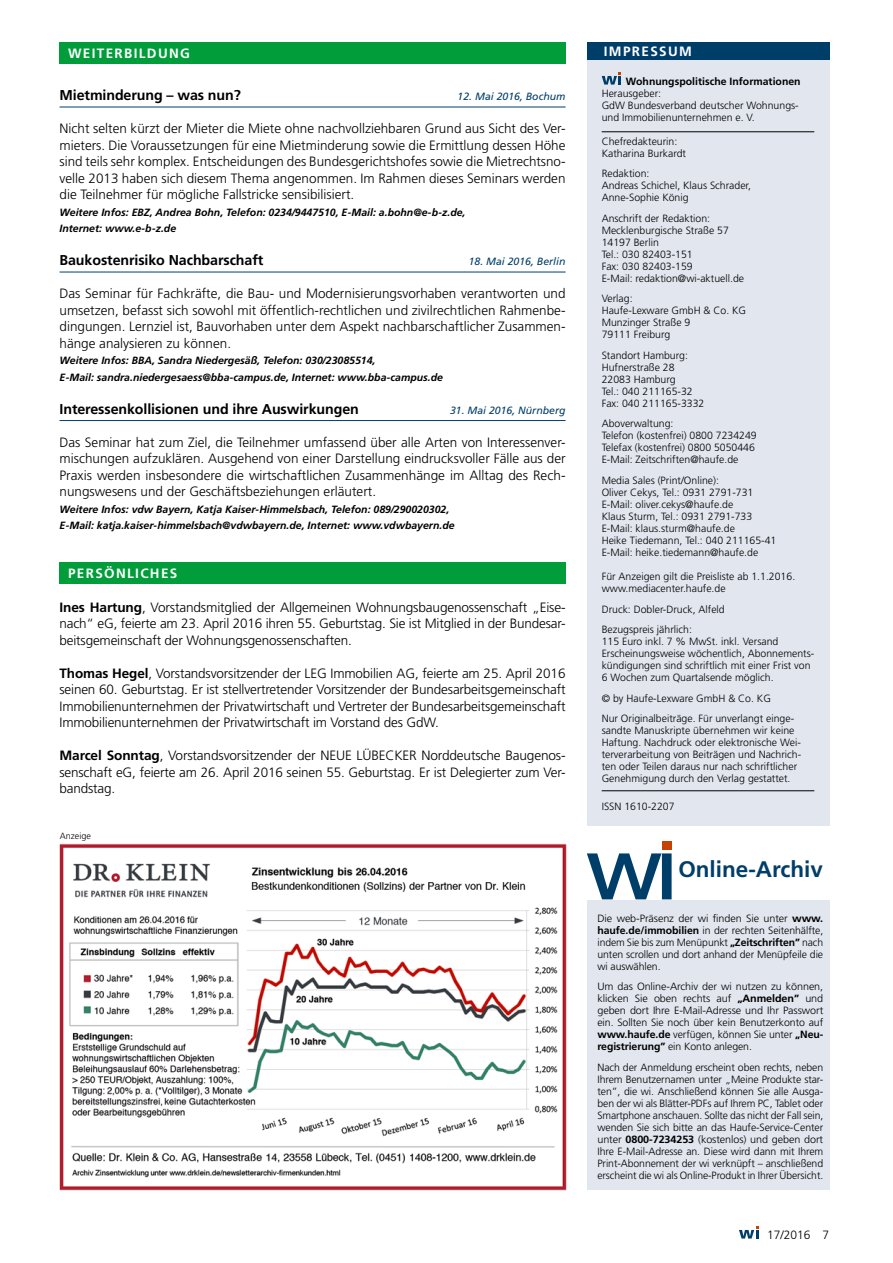
<style>
.page{position:relative;width:893px;height:1263px;background:#fff}
.page>*{position:absolute;margin:0;border:0;box-sizing:border-box;transform-origin:0 0}
.t1{font:700 22.5px "Frutiger";color:#003e6a}
.t2{font:700 14.25px "Frutiger";letter-spacing:-.005em;color:#000}
.t3{font:300 13.5px/16.5px "Frutiger";letter-spacing:-.005em;color:#000;text-align:justify}
.t4{font:700 13.5px "Frutiger";letter-spacing:.1em;color:#fff}
.t5{font:300 12px "Frutiger";color:#000}
.t6{font:300 10.5px/12px "Frutiger";color:#000}
.t7{font:italic 700 10.5px/16.5px "Frutiger";color:#000}
.t8{font:italic 10.5px "Frutiger";color:#003e6a}
.t9{font:700 10.5px "Frutiger";color:#000}
.t10{font:300 9px "Frutiger";color:#000}
.s1{font-weight:700}
</style>
<div class="page">
<div style="left:60px;top:43px;width:506px;height:21px;background:#009d3a"></div>
<div style="left:587px;top:43px;width:242px;height:783px;background:#e1e6ef"></div>
<hr style="left:602px;top:131px;width:212px;height:1px;background:#000">
<hr style="left:602px;top:790px;width:212px;height:1px;background:#000">
<div style="left:587px;top:43px;width:242px;height:17px;background:#003e6a"></div>
<svg style="left:602px;top:72px;width:19px;height:13px"></svg>
<img style="left:59px;top:843px;width:508px;height:348px">
<hr style="left:60px;top:107px;width:506px;height:1px;background:#003e6a">
<hr style="left:60px;top:272px;width:506px;height:1px;background:#003e6a">
<hr style="left:60px;top:420px;width:506px;height:1px;background:#003e6a">
<div style="left:587px;top:900px;width:242px;height:289px;background:#e1e6ef"></div>
<svg style="left:587px;top:853px;width:85px;height:46px"></svg>
<div style="left:662px;top:840px;width:10px;height:9px;background:#c54200"></div>
<div style="left:60px;top:562px;width:506px;height:22px;background:#009d3a"></div>
<svg style="left:739px;top:1226px;width:20px;height:12px"></svg>
<p class="t4" style="left:68px;top:46px;width:123px">WEITERBILDUNG</p>
<h2 class="t2" style="left:60px;top:87px;width:183px">Mietminderung – was nun?</h2>
<p class="t8" style="left:458px;top:91px;width:109px">12. Mai 2016, Bochum</p>
<p class="t3" style="left:60px;top:121px;width:508px">Nicht selten kürzt der Mieter die Miete ohne nachvollziehbaren Grund aus Sicht des Ver&shy;mieters. Die Voraussetzungen für eine Mietminderung sowie die Ermittlung dessen Höhe sind teils sehr komplex. Entscheidungen des Bundesgerichtshofes sowie die Mietrechtsno&shy;velle 2013 haben sich diesem Thema angenommen. Im Rahmen dieses Seminars werden die Teilnehmer für mögliche Fallstricke sensibilisiert.</p>
<p class="t7" style="left:60px;top:204px;width:408px">Weitere Infos: EBZ, Andrea Bohn, Telefon: 0234/9447510, E-Mail: a.bohn@e-b-z.de,<br>Internet: www.e-b-z.de</p>
<h2 class="t2" style="left:60px;top:252px;width:205px">Baukostenrisiko Nachbarschaft</h2>
<p class="t8" style="left:469px;top:256px;width:98px">18. Mai 2016, Berlin</p>
<p class="t3" style="left:60px;top:286px;width:508px">Das Seminar für Fachkräfte, die Bau- und Modernisierungsvorhaben verantworten und umsetzen, befasst sich sowohl mit öffentlich-rechtlichen und zivilrechtlichen Rahmenbe&shy;dingungen. Lernziel ist, Bauvorhaben unter dem Aspekt nachbarschaftlicher Zusammen&shy;hänge analysieren zu können.</p>
<p class="t7" style="left:60px;top:352px;width:385px">Weitere Infos: BBA, Sandra Niedergesäß, Telefon: 030/23085514,<br>E-Mail: sandra.niedergesaess@bba-campus.de, Internet: www.bba-campus.de</p>
<h2 class="t2" style="left:60px;top:400px;width:301px">Interessenkollisionen und ihre Auswirkungen</h2>
<p class="t8" style="left:450px;top:404px;width:117px">31. Mai 2016, Nürnberg</p>
<p class="t3" style="left:60px;top:434px;width:508px">Das Seminar hat zum Ziel, die Teilnehmer umfassend über alle Arten von Interessenver&shy;mischungen aufzuklären. Ausgehend von einer Darstellung eindrucksvoller Fälle aus der Praxis werden insbesondere die wirtschaftlichen Zusammenhänge im Alltag des Rech&shy;nungswesens und der Geschäftsbeziehungen erläutert.</p>
<p class="t7" style="left:60px;top:501px;width:397px">Weitere Infos: vdw Bayern, Katja Kaiser-Himmelsbach, Telefon: 089/290020302,<br>E-Mail: katja.kaiser-himmelsbach@vdwbayern.de, Internet: www.vdwbayern.de</p>
<p class="t4" style="left:68px;top:566px;width:111px">PERSÖNLICHES</p>
<p class="t3" style="left:60px;top:599px;width:507px"><span class="s1">Ines Hartung</span>, Vorstandsmitglied der Allgemeinen Wohnungsbaugenossenschaft „Eise&shy;nach“ eG, feierte am 23. April 2016 ihren 55. Geburtstag. Sie ist Mitglied in der Bundesar&shy;beitsgemeinschaft der Wohnungsgenossenschaften.</p>
<p class="t3" style="left:60px;top:665px;width:508px"><span class="s1">Thomas Hegel</span>, Vorstandsvorsitzender der LEG Immobilien AG, feierte am 25. April 2016 seinen 60. Geburtstag. Er ist stellvertretender Vorsitzender der Bundesarbeitsgemeinschaft Immobilienunternehmen der Privatwirtschaft und Vertreter der Bundesarbeitsgemeinschaft Immobilienunternehmen der Privatwirtschaft im Vorstand des GdW.</p>
<p class="t3" style="left:60px;top:748px;width:507px"><span class="s1">Marcel Sonntag</span>, Vorstandsvorsitzender der NEUE LÜBECKER Norddeutsche Baugenos&shy;senschaft eG, feierte am 26. April 2016 seinen 55. Geburtstag. Er ist Delegierter zum Ver&shy;bandstag.</p>
<p class="t10" style="left:60px;top:831px;width:33px">Anzeige</p>
<p class="t4" style="left:604px;top:43px;width:90px">IMPRESSUM</p>
<p class="t9" style="left:626px;top:75px;width:176px">Wohnungspolitische Informationen</p>
<p class="t6" style="left:602px;top:87px;width:199px">Herausgeber:<br>GdW Bundesverband deutscher Wohnungs&shy;und Immobilienunternehmen e. V.</p>
<p class="t6" style="left:602px;top:135px;width:86px">Chefredakteurin:<br>Katharina Burkardt</p>
<p class="t6" style="left:602px;top:168px;width:151px">Redaktion:<br>Andreas Schichel, Klaus Schrader,<br>Anne-Sophie König</p>
<p class="t6" style="left:602px;top:212px;width:144px">Anschrift der Redaktion:<br>Mecklenburgische Straße 57<br>14197 Berlin<br>Tel.: 030 82403-151<br>Fax: 030 82403-159<br>E-Mail: redaktion@wi-aktuell.de</p>
<p class="t6" style="left:602px;top:293px;width:146px">Verlag:<br>Haufe-Lexware GmbH &amp; Co. KG<br>Munzinger Straße 9<br>79111 Freiburg</p>
<p class="t6" style="left:602px;top:349px;width:104px">Standort Hamburg:<br>Hufnerstraße 28<br>22083 Hamburg<br>Tel.: 040 211165-32<br>Fax: 040 211165-3332</p>
<p class="t6" style="left:602px;top:418px;width:157px">Aboverwaltung:<br>Telefon (kostenfrei) 0800 7234249<br>Telefax (kostenfrei) 0800 5050446<br>E-Mail: Zeitschriften@haufe.de</p>
<p class="t6" style="left:602px;top:474px;width:176px">Media Sales (Print/Online):<br>Oliver Cekys, Tel.: 0931 2791-731<br>E-Mail: oliver.cekys@haufe.de<br>Klaus Sturm, Tel.: 0931 2791-733<br>E-Mail: klaus.sturm@haufe.de<br>Heike Tiedemann, Tel.: 040 211165-41<br>E-Mail: heike.tiedemann@haufe.de</p>
<p class="t6" style="left:602px;top:570px;width:195px">Für Anzeigen gilt die Preisliste ab 1.1.2016. www.mediacenter.haufe.de</p>
<p class="t6" style="left:602px;top:599px;width:125px;line-height:20.5px">Druck: Dobler-Druck, Alfeld<br>Bezugspreis jährlich:</p>
<p class="t6" style="left:602px;top:635px;width:214px">115 Euro inkl. 7 % MwSt. inkl. Versand Erscheinungsweise wöchentlich, Abonnements&shy;kündigungen sind schriftlich mit einer Frist von 6 Wochen zum Quartalsende möglich.</p>
<p class="t6" style="left:602px;top:688px;width:193px;line-height:20.5px">© by Haufe-Lexware GmbH &amp; Co. KG<br>Nur Originalbeiträge. Für unverlangt einge-</p>
<p class="t6" style="left:602px;top:724px;width:201px">sandte Manuskripte übernehmen wir keine Haftung. Nachdruck oder elektronische Wei&shy;terverarbeitung von Beiträgen und Nachrich&shy;ten oder Teilen daraus nur nach schriftlicher Genehmigung durch den Verlag gestattet.</p>
<p class="t6" style="left:602px;top:800px;width:74px">ISSN 1610-2207</p>
<h1 class="t1" style="left:678px;top:855px;width:146px">Online-Archiv</h1>
<p class="t6" style="left:597px;top:912px;width:227px;text-align:justify">Die web-Präsenz der wi finden Sie unter <span class="s1">www. haufe.de/immobilien</span> in der rechten Seitenhälfte, indem Sie bis zum Menüpunkt <span class="s1">„Zeitschriften”</span> nach unten scrollen und dort anhand der Menüpfeile die wi auswählen.</p>
<p class="t6" style="left:597px;top:981px;width:227px;text-align:justify">Um das Online-Archiv der wi nutzen zu können, klicken Sie oben rechts auf <span class="s1">„Anmelden”</span> und geben dort Ihre E-Mail-Adresse und Ihr Passwort ein. Sollten Sie noch über kein Benutzerkonto auf <span class="s1">www.haufe.de</span> verfügen, können Sie unter <span class="s1">„Neu&shy;registrierung”</span> ein Konto anlegen.</p>
<p class="t6" style="left:597px;top:1061px;width:227px;text-align:justify">Nach der Anmeldung erscheint oben rechts, neben Ihrem Benutzernamen unter „Meine Produkte star&shy;ten”, die wi. Anschließend können Sie alle Ausga&shy;ben der wi als Blätter-PDFs auf Ihrem PC, Tablet oder Smartphone anschauen. Sollte das nicht der Fall sein, wenden Sie sich bitte an das Haufe-Service-Center unter <span class="s1">0800-7234253</span> (kostenlos) und geben dort Ihre E-Mail-Adresse an. Diese wird dann mit Ihrem Print-Abonnement der wi verknüpft – anschließend erscheint die wi als Online-Produkt in Ihrer Übersicht.</p>
<p class="t5" style="left:767px;top:1227px;width:64px">17/2016 7</p>
</div>
